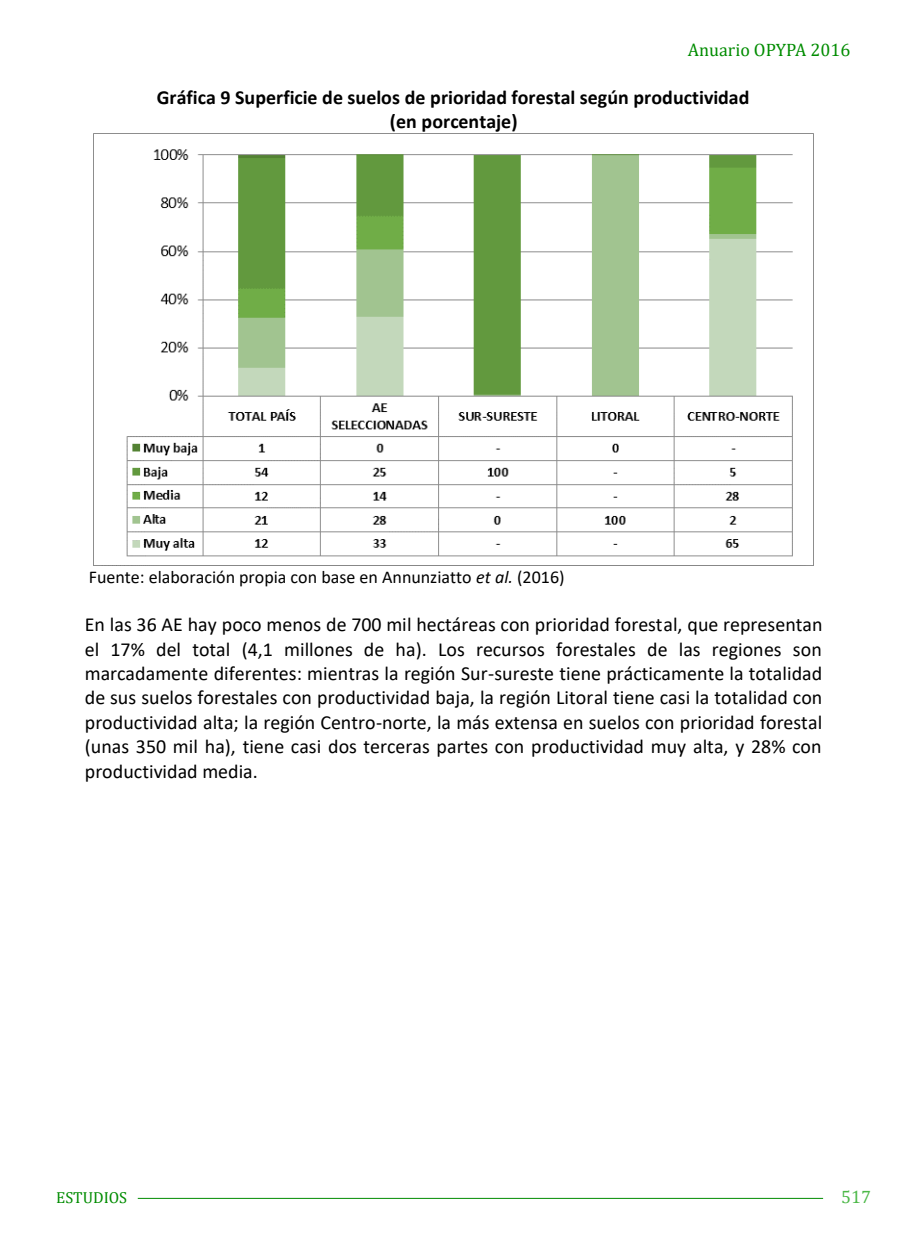
<style>
.page{position:relative;width:907px;height:1247px;background:#fff}
.page>*{position:absolute;margin:0;border:0;box-sizing:border-box;transform-origin:0 0}
.t1{font:20px/24.4px "Calibri";color:#000;text-align:justify}
.t2{font:700 20px/24.2px "Calibri";color:#000;text-align:center}
.t3{font:18px "Calibri";color:#000}
.t4{font:18px "Cambria";color:#008c00}
.t5{font:18px "Cambria";color:#4cb848}
.t6{font:16px "Cambria";color:#008c00}
.s1{font-style:italic}
</style>
<div class="page">
<hr style="left:138px;top:1197px;width:684px;height:1px;background:#008c00">
<img style="left:93px;top:133px;width:720px;height:432px">
<p class="t4" style="left:687px;top:39px;width:164px">Anuario OPYPA 2016</p>
<p class="t2" style="left:157px;top:85px;width:593px">Gráfica 9 Superficie de suelos de prioridad forestal según productividad (en porcentaje)</p>
<p class="t3" style="left:89px;top:564px;width:477px">Fuente: elaboración propia con base en Annunziatto <span class="s1">et al.</span> (2016)</p>
<p class="t1" style="left:85px;top:611px;width:739px">En las 36 AE hay poco menos de 700 mil hectáreas con prioridad forestal, que representan el 17% del total (4,1 millones de ha). Los recursos forestales de las regiones son marcadamente diferentes: mientras la región Sur-sureste tiene prácticamente la totalidad de sus suelos forestales con productividad baja, la región Litoral tiene casi la totalidad con productividad alta; la región Centro-norte, la más extensa en suelos con prioridad forestal (unas 350 mil ha), tiene casi dos terceras partes con productividad muy alta, y 28% con productividad media.</p>
<p class="t6" style="left:56px;top:1187px;width:72px">ESTUDIOS</p>
<p class="t5" style="left:840px;top:1185px;width:31px">517</p>
</div>
